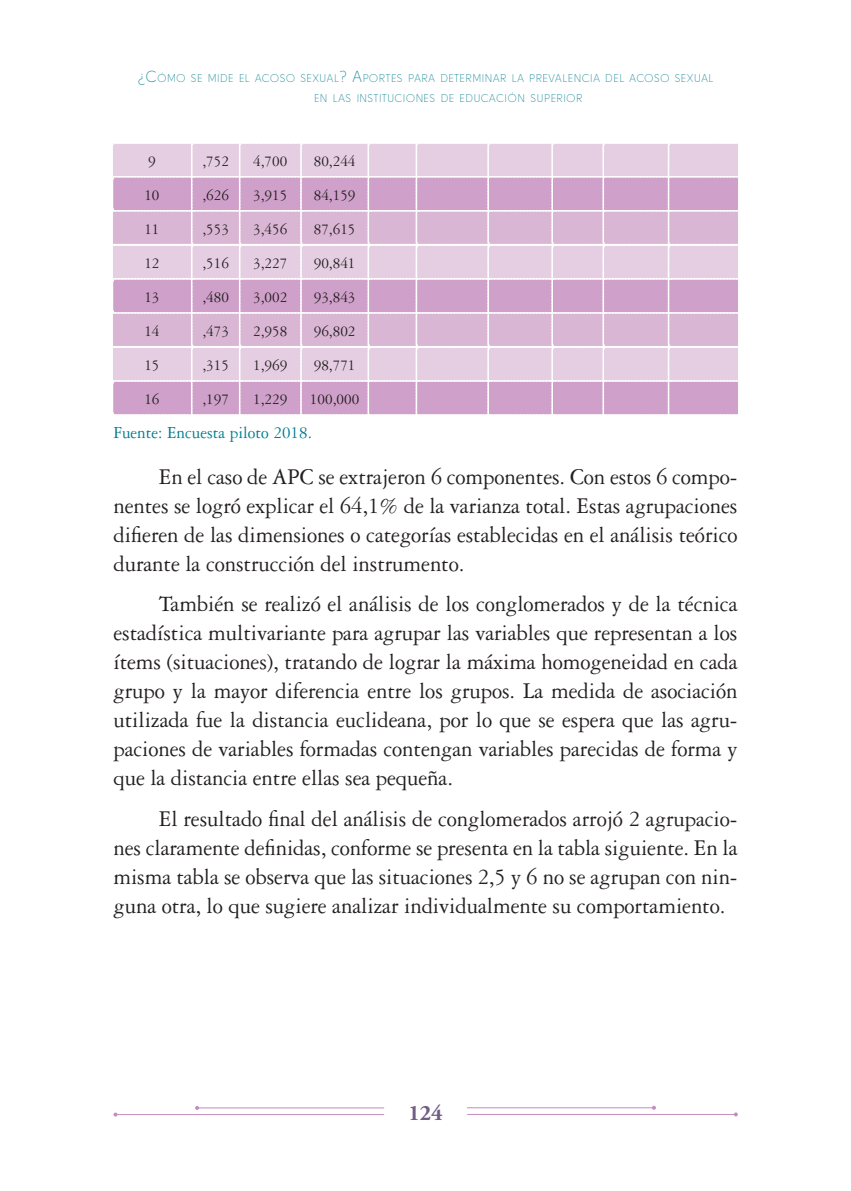
<style>
.page{position:relative;width:851px;height:1191px;background:#fff}
.page>*{position:absolute;margin:0;border:0;box-sizing:border-box;transform-origin:0 0}
.t1{font:24px/29px "Garamond Three";letter-spacing:-.005em;color:#231f20;text-align:justify;scale:.95 1}
.t2{font:700 22px "Adobe Garamond";color:#725d85}
.t3{font:18px "Garamond Three";color:#007d8c;scale:.95 1}
.t4{font:16px "Garamond Three";color:#231f20;scale:.95 1}
.t5{font:11.2px/20px "Solomon Sans Light";color:#007d8c}
.s1{font-size:16px}
</style>
<div class="page">
<hr style="left:197px;top:1107px;width:187px;height:1px;background:#c78cbd">
<svg style="left:195px;top:1106px;width:4px;height:4px"></svg>
<hr style="left:115px;top:1114px;width:269px;height:1px;background:#c78cbd">
<svg style="left:113px;top:1112px;width:4px;height:4px"></svg>
<hr style="left:467px;top:1114px;width:268px;height:1px;background:#c78cbd">
<hr style="left:467px;top:1107px;width:187px;height:1px;background:#c78cbd">
<svg style="left:652px;top:1105px;width:4px;height:4px"></svg>
<svg style="left:113px;top:143px;width:625px;height:272px"></svg>
<p class="t5" style="left:313px;top:69px;width:401px;text-indent:-176px"><span class="s1">¿C</span>ÓMO SE MIDE EL ACOSO SEXUAL<span class="s1">? A</span>PORTES PARA DETERMINAR LA PREVALENCIA DEL ACOSO SEXUAL<br>EN LAS INSTITUCIONES DE EDUCACIÓN SUPERIOR</p>
<p class="t4" style="left:148px;top:153px;width:10px">9</p>
<p class="t4" style="left:202px;top:153px;width:29px">,752</p>
<p class="t4" style="left:253px;top:153px;width:38px">4,700</p>
<p class="t4" style="left:314px;top:153px;width:45px">80,244</p>
<p class="t4" style="left:144px;top:187px;width:17px">10</p>
<p class="t4" style="left:202px;top:187px;width:30px">,626</p>
<p class="t4" style="left:253px;top:187px;width:38px">3,915</p>
<p class="t4" style="left:314px;top:187px;width:45px">84,159</p>
<p class="t4" style="left:144px;top:220px;width:17px">11</p>
<p class="t4" style="left:202px;top:220px;width:30px">,553</p>
<p class="t4" style="left:253px;top:220px;width:38px">3,456</p>
<p class="t4" style="left:314px;top:220px;width:45px">87,615</p>
<p class="t4" style="left:144px;top:255px;width:17px">12</p>
<p class="t4" style="left:202px;top:255px;width:30px">,516</p>
<p class="t4" style="left:253px;top:255px;width:38px">3,227</p>
<p class="t4" style="left:314px;top:255px;width:45px">90,841</p>
<p class="t4" style="left:144px;top:289px;width:17px">13</p>
<p class="t4" style="left:202px;top:289px;width:30px">,480</p>
<p class="t4" style="left:253px;top:289px;width:38px">3,002</p>
<p class="t4" style="left:314px;top:289px;width:45px">93,843</p>
<p class="t4" style="left:144px;top:322px;width:17px">14</p>
<p class="t4" style="left:202px;top:322px;width:30px">,473</p>
<p class="t4" style="left:253px;top:322px;width:38px">2,958</p>
<p class="t4" style="left:314px;top:322px;width:45px">96,802</p>
<p class="t4" style="left:144px;top:357px;width:17px">15</p>
<p class="t4" style="left:202px;top:357px;width:30px">,315</p>
<p class="t4" style="left:253px;top:357px;width:38px">1,969</p>
<p class="t4" style="left:314px;top:357px;width:45px">98,771</p>
<p class="t4" style="left:144px;top:391px;width:17px">16</p>
<p class="t4" style="left:202px;top:391px;width:30px">,197</p>
<p class="t4" style="left:253px;top:391px;width:38px">1,229</p>
<p class="t4" style="left:310px;top:391px;width:53px">100,000</p>
<p class="t3" style="left:113px;top:422px;width:210px">Fuente: Encuesta piloto 2018.</p>
<p class="t1" style="left:113px;top:462px;width:658px;text-indent:45px">En el caso de APC se extrajeron 6 componentes. Con estos 6 compo&shy;nentes se logró explicar el 64,1% de la varianza total. Estas agrupaciones difieren de las dimensiones o categorías establecidas en el análisis teórico durante la construcción del instrumento.</p>
<p class="t1" style="left:113px;top:589px;width:658px;text-indent:45px">También se realizó el análisis de los conglomerados y de la técnica estadística multivariante para agrupar las variables que representan a los ítems (situaciones), tratando de lograr la máxima homogeneidad en cada grupo y la mayor diferencia entre los grupos. La medida de asociación utilizada fue la distancia euclideana, por lo que se espera que las agru&shy;paciones de variables formadas contengan variables parecidas de forma y que la distancia entre ellas sea pequeña.</p>
<p class="t1" style="left:113px;top:803px;width:658px;text-indent:45px">El resultado final del análisis de conglomerados arrojó 2 agrupacio&shy;nes claramente definidas, conforme se presenta en la tabla siguiente. En la misma tabla se observa que las situaciones 2,5 y 6 no se agrupan con nin&shy;guna otra, lo que sugiere analizar individualmente su comportamiento.</p>
<p class="t2" style="left:408px;top:1100px;width:36px">124</p>
</div>
